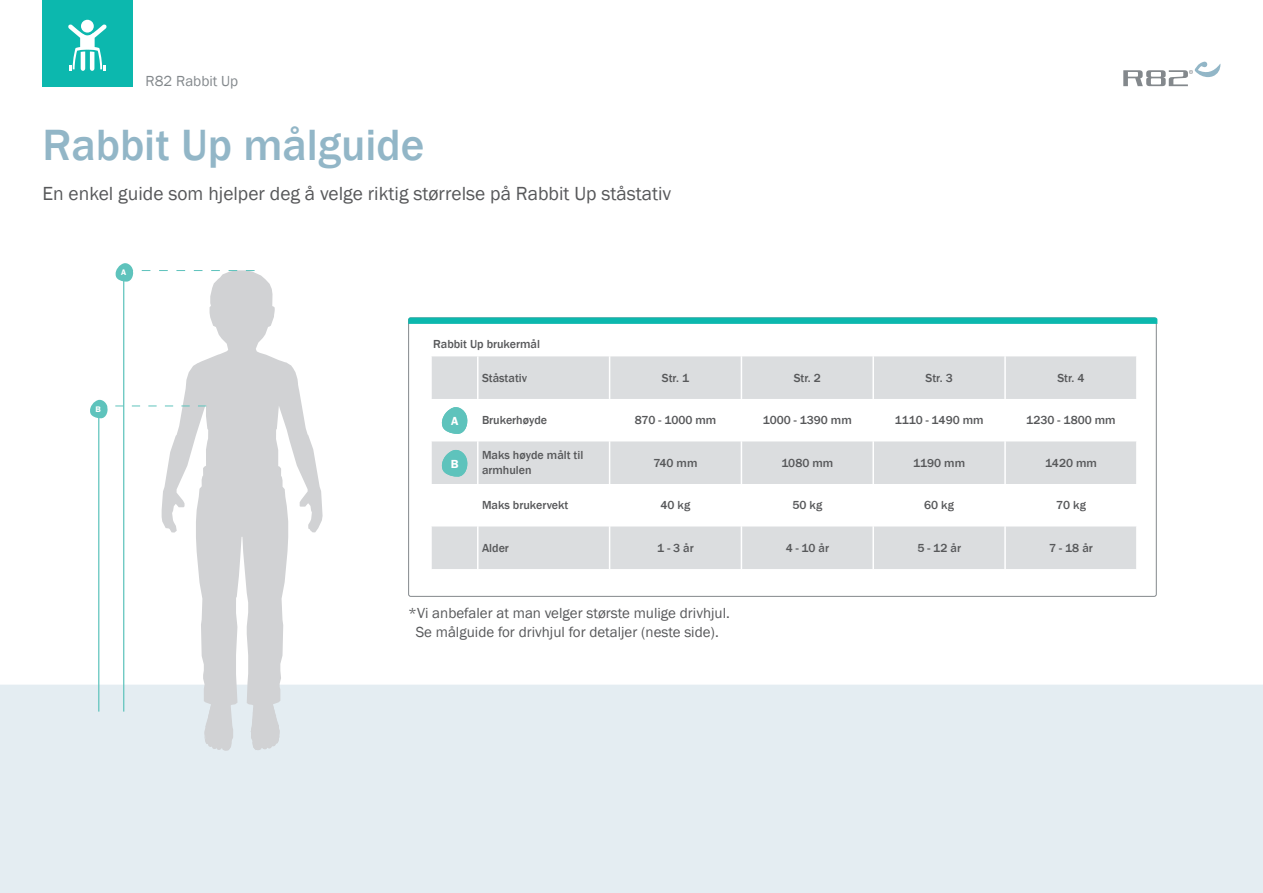
<style>
.page{position:relative;width:1263px;height:893px;background:#fff}
.page>*{position:absolute;margin:0;border:0;box-sizing:border-box;transform-origin:0 0}
._3__Header_-_Intro{font:500 45px "Franklin Gothic";color:#92b6c7}
._3__Body_-_Intro{font:19.5px "Franklin Gothic";color:#57585a}
._4__Body_-_basic_bod{font:15px/19.5px "Franklin Gothic";color:#57585a;text-align:center}
._5__Header_-_Feature{font:15px "Franklin Gothic";color:#83888c}
._6__Header_-_Facts{font:500 12px/15px "Franklin Gothic";color:#57585a}
._5__Image_number_-_F{font:600 12px "Franklin Gothic";color:#fff}
._5__Image_number_-_F-2{font:600 8.25px "Franklin Gothic";color:#fff}
</style>
<div class="page">
<div style="left:0;top:685px;width:1263px;height:208px;background:#e4edf2"></div>
<svg style="left:204px;top:749px;width:30px;height:2px"></svg>
<svg style="left:162px;top:273px;width:161px;height:476px"></svg>
<svg style="left:251px;top:694px;width:29px;height:56px;background:#d3d5d8"></svg>
<hr style="left:123px;top:272px;width:1px;height:440px;background:#5ec3bc">
<hr style="left:98px;top:411px;width:1px;height:301px;background:#5ec3bc">
<svg style="left:115px;top:263px;width:140px;height:19px"></svg>
<svg style="left:90px;top:399px;width:116px;height:20px"></svg>
<svg style="left:1123px;top:62px;width:97px;height:24px"></svg>
<div style="left:42px;top:0;width:91px;height:87px;background:#0cb8ae"></div>
<svg style="left:68px;top:24px;width:39px;height:47px"></svg>
<div style="left:81px;top:20px;width:13px;height:13px;background:#fff;border-radius:50%"></div>
<svg style="left:432px;top:356px;width:704px;height:213px;fill:#dbdddf"></svg>
<hr style="left:741px;top:356px;width:1px;height:43px;background:#fff">
<hr style="left:872px;top:356px;width:2px;height:43px;background:#fff">
<hr style="left:1004px;top:356px;width:2px;height:43px;background:#fff">
<hr style="left:741px;top:399px;width:1px;height:42px;background:#fff">
<hr style="left:872px;top:399px;width:2px;height:42px;background:#fff">
<hr style="left:1004px;top:399px;width:2px;height:42px;background:#fff">
<hr style="left:741px;top:441px;width:1px;height:43px;background:#fff">
<hr style="left:872px;top:441px;width:2px;height:43px;background:#fff">
<hr style="left:1004px;top:441px;width:2px;height:43px;background:#fff">
<hr style="left:741px;top:484px;width:1px;height:42px;background:#fff">
<hr style="left:872px;top:484px;width:2px;height:42px;background:#fff">
<hr style="left:1004px;top:484px;width:2px;height:42px;background:#fff">
<hr style="left:741px;top:526px;width:1px;height:43px;background:#fff">
<hr style="left:872px;top:526px;width:2px;height:43px;background:#fff">
<hr style="left:1004px;top:526px;width:2px;height:43px;background:#fff">
<hr style="left:477px;top:356px;width:1px;height:43px;background:#fff">
<hr style="left:609px;top:356px;width:1px;height:43px;background:#fff">
<hr style="left:477px;top:399px;width:1px;height:42px;background:#fff">
<hr style="left:609px;top:399px;width:1px;height:42px;background:#fff">
<hr style="left:477px;top:441px;width:1px;height:43px;background:#fff">
<hr style="left:609px;top:441px;width:1px;height:43px;background:#fff">
<hr style="left:477px;top:484px;width:1px;height:42px;background:#fff">
<hr style="left:609px;top:484px;width:1px;height:42px;background:#fff">
<hr style="left:477px;top:526px;width:1px;height:43px;background:#fff">
<hr style="left:609px;top:526px;width:1px;height:43px;background:#fff">
<svg style="left:408px;top:317px;width:749px;height:7px;background:#1bb8af"></svg>
<svg style="left:441px;top:407px;width:27px;height:27px"></svg>
<svg style="left:441px;top:449px;width:27px;height:28px"></svg>
<p class="_5__Header_-_Feature" style="left:146px;top:71px;width:94px">R82 Rabbit Up</p>
<p class="_3__Header_-_Intro" style="left:43px;top:117px;width:383px">Rabbit Up målguide</p>
<p class="_3__Body_-_Intro" style="left:43px;top:181px;width:630px">En enkel guide som hjelper deg å velge riktig størrelse på Rabbit Up ståstativ</p>
<p class="_5__Image_number_-_F-2" style="left:121px;top:267px;width:7px">A</p>
<p class="_5__Image_number_-_F-2" style="left:96px;top:404px;width:7px">B</p>
<p class="_6__Header_-_Facts" style="left:433px;top:337px;width:108px">Rabbit Up brukermål</p>
<p class="_6__Header_-_Facts" style="left:482px;top:370px;width:47px">Ståstativ</p>
<p class="_6__Header_-_Facts" style="left:662px;top:370px;width:29px">Str. 1</p>
<p class="_6__Header_-_Facts" style="left:794px;top:370px;width:29px">Str. 2</p>
<p class="_6__Header_-_Facts" style="left:925px;top:370px;width:29px">Str. 3</p>
<p class="_6__Header_-_Facts" style="left:1057px;top:370px;width:29px">Str. 4</p>
<p class="_6__Header_-_Facts" style="left:482px;top:413px;width:67px">Brukerhøyde</p>
<p class="_6__Header_-_Facts" style="left:635px;top:413px;width:83px">870 - 1000 mm</p>
<p class="_6__Header_-_Facts" style="left:763px;top:413px;width:91px">1000 - 1390 mm</p>
<p class="_6__Header_-_Facts" style="left:895px;top:413px;width:90px">1110 - 1490 mm</p>
<p class="_6__Header_-_Facts" style="left:1026px;top:413px;width:91px">1230 - 1800 mm</p>
<p class="_6__Header_-_Facts" style="left:482px;top:448px;width:103px">Maks høyde målt til armhulen</p>
<p class="_6__Header_-_Facts" style="left:653px;top:456px;width:45px">740 mm</p>
<p class="_6__Header_-_Facts" style="left:781px;top:456px;width:53px">1080 mm</p>
<p class="_6__Header_-_Facts" style="left:913px;top:456px;width:54px">1190 mm</p>
<p class="_6__Header_-_Facts" style="left:1045px;top:456px;width:53px">1420 mm</p>
<p class="_6__Header_-_Facts" style="left:482px;top:498px;width:88px">Maks brukervekt</p>
<p class="_6__Header_-_Facts" style="left:660px;top:498px;width:31px">40 kg</p>
<p class="_6__Header_-_Facts" style="left:792px;top:498px;width:31px">50 kg</p>
<p class="_6__Header_-_Facts" style="left:924px;top:498px;width:31px">60 kg</p>
<p class="_6__Header_-_Facts" style="left:1056px;top:498px;width:31px">70 kg</p>
<p class="_6__Header_-_Facts" style="left:482px;top:541px;width:28px">Alder</p>
<p class="_6__Header_-_Facts" style="left:657px;top:541px;width:38px">1 - 3 år</p>
<p class="_6__Header_-_Facts" style="left:786px;top:541px;width:45px">4 - 10 år</p>
<p class="_6__Header_-_Facts" style="left:917px;top:541px;width:45px">5 - 12 år</p>
<p class="_6__Header_-_Facts" style="left:1049px;top:541px;width:45px">7 - 18 år</p>
<p class="_5__Image_number_-_F" style="left:451px;top:413px;width:9px">A</p>
<p class="_5__Image_number_-_F" style="left:451px;top:456px;width:9px">B</p>
<p class="_4__Body_-_basic_bod" style="left:408px;top:603px;width:323px">*Vi anbefaler at man velger største mulige drivhjul.<br>Se målguide for drivhjul for detaljer (neste side).</p>
</div>
